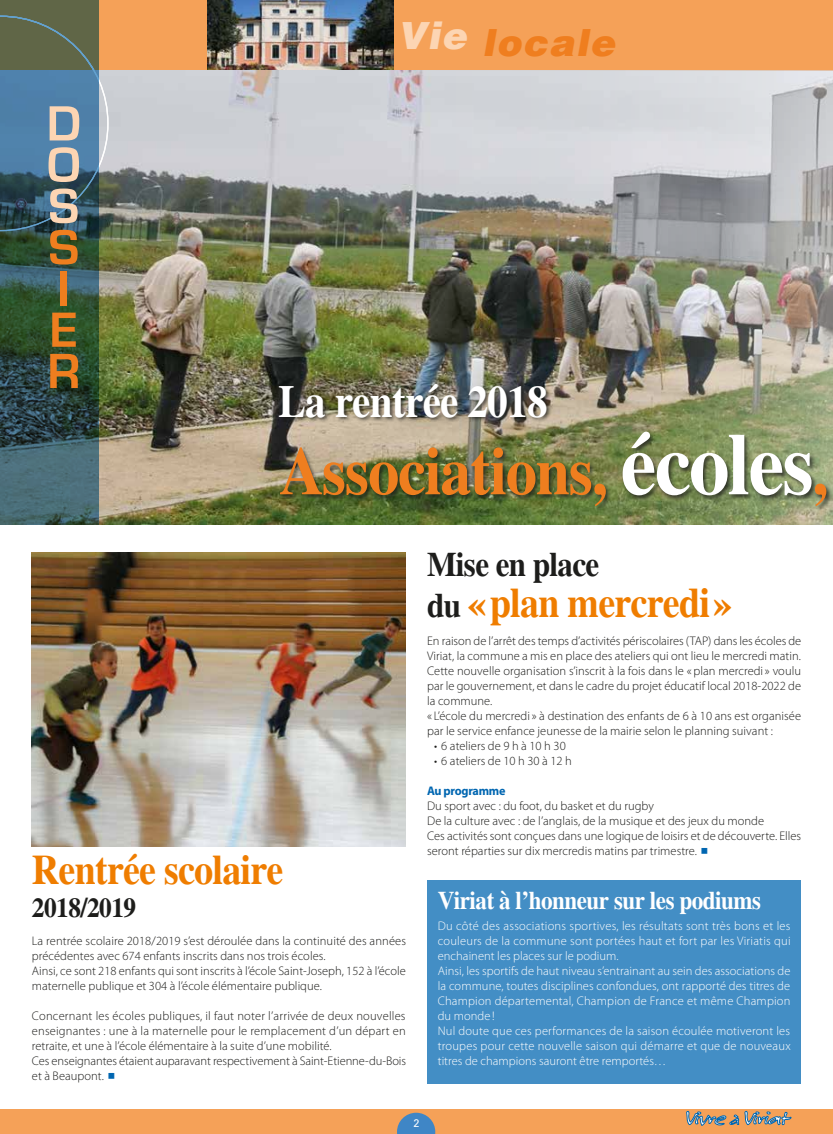
<style>
.page{position:relative;width:833px;height:1134px;background:#fff}
.page>*{position:absolute;margin:0;border:0;box-sizing:border-box;transform-origin:0 0}
.t1{font:700 67.5px "Times";letter-spacing:-.02em;color:#ef7e1f;scale:.92 1}
.t2{font:700 51.25px/41.2px "Eurostile";color:#ef7e1f}
.t3{font:700 51.25px/41.2px "Eurostile";color:#fcd5b3;text-align:justify}
.t4{font:700 45px "Times";letter-spacing:-.02em;color:#fff;scale:.92 1}
.t5{font:700 41.25px "Times";letter-spacing:-.02em;color:#ef7d00;scale:.92 1}
.t6{font:37.5px "Airbus Special";letter-spacing:.04em;color:#ef7e1f}
.t7{font:700 33.75px "Times";letter-spacing:-.02em;color:#1d1d1b;scale:.92 1}
.t8{font:700 27.5px "Times";letter-spacing:-.02em;color:#1d1d1b;scale:.92 1}
.t9{font:700 25px "Times";letter-spacing:-.02em;color:#fff;scale:.92 1}
.t10{font:300 12.5px/15px "Myriad Pro";letter-spacing:.005em;color:#1d1d1b}
.t11{font:300 12.5px/15px "Myriad Pro";letter-spacing:.015em;color:#fff}
.t12{font:700 12.5px "Myriad Pro";letter-spacing:-.02em;color:#0066b1}
.t13{font:10.88px "Univers";color:#fff}
.s1{font-size:87.5px;color:#fff}
.s2{font-size:33.75px;color:#1d1d1b}
</style>
<div class="page">
<div style="left:0;top:0;width:833px;height:71px;background:#f5a158"></div>
<img style="left:208px;top:0;width:185px;height:71px">
<img style="left:99px;top:71px;width:734px;height:453px">
<img style="left:32px;top:553px;width:374px;height:294px">
<svg style="left:99px;top:70px;width:10px;height:162px;background:#a4a9a7"></svg>
<div style="left:277px;top:383px;width:556px;height:130px;background:#1d1d1b;opacity:.75"></div>
<svg style="left:0;top:0;width:99px;height:524px;background:#3f5f60"></svg>
<div style="left:427px;top:880px;width:374px;height:203px;background:#438ec5"></div>
<div style="left:0;top:1109px;width:833px;height:25px;background:#f5a158"></div>
<svg style="left:397px;top:1113px;width:38px;height:21px"></svg>
<svg style="left:686px;top:1110px;width:105px;height:16px"></svg>
<h2 class="t3" style="left:47px;top:104px;width:36px">D O S</h2>
<h2 class="t2" style="left:47px;top:228px;width:35px">S<br>I<br>E<br>R</h2>
<h3 class="t6" style="left:397px;top:21px;width:219px"><sup>Vie</sup> locale</h3>
<h3 class="t4" style="left:278px;top:374px;width:294px">La rentrée 2018</h3>
<h1 class="t1" style="left:278px;top:430px;width:599px">Associations, <span class="s1">écoles</span>,</h1>
<h3 class="t5" style="left:32px;top:845px;width:275px">Rentrée scolaire</h3>
<h3 class="t8" style="left:32px;top:891px;width:115px">2018/2019</h3>
<p class="t10" style="left:32px;top:933px;width:375px">La rentrée scolaire 2018/2019 s’est déroulée dans la continuité des années précédentes avec 674 enfants inscrits dans nos trois écoles.<br>Ainsi, ce sont 218 enfants qui sont inscrits à l’école Saint-Joseph, 152 à l’école maternelle publique et 304 à l’école élémentaire publique.</p>
<p class="t10" style="left:32px;top:1008px;width:376px">Concernant les écoles publiques, il faut noter l’arrivée de deux nouvelles enseignantes : une à la maternelle pour le remplacement d’un départ en retraite, et une à l’école élémentaire à la suite d’une mobilité.<br>Ces enseignantes étaient auparavant respectivement à Saint-Etienne-du-Bois et à Beaupont.</p>
<h3 class="t7" style="left:427px;top:543px;width:189px">Mise en place</h3>
<h3 class="t5" style="left:427px;top:577px;width:333px"><span class="s2">du</span> «plan mercredi»</h3>
<p class="t10" style="left:427px;top:633px;width:376px">En raison de l’arrêt des temps d’activités périscolaires (TAP) dans les écoles de Viriat, la commune a mis en place des ateliers qui ont lieu le mercredi matin.<br>Cette nouvelle organisation s’inscrit à la fois dans le «plan mercredi» voulu par le gouvernement, et dans le cadre du projet éducatif local 2018-2022 de la commune.<br>« L’école du mercredi» à destination des enfants de 6 à 10 ans est organisée par le service enfance jeunesse de la mairie selon le planning suivant :</p>
<p class="t10" style="left:434px;top:738px;width:133px">• 6 ateliers de 9 h à 10 h 30</p>
<p class="t10" style="left:434px;top:753px;width:139px">• 6 ateliers de 10 h 30 à 12 h</p>
<p class="t12" style="left:427px;top:783px;width:80px">Au programme</p>
<p class="t10" style="left:427px;top:798px;width:375px">Du sport avec : du foot, du basket et du rugby<br>De la culture avec : de l’anglais, de la musique et des jeux du monde<br>Ces activités sont conçues dans une logique de loisirs et de découverte. Elles seront réparties sur dix mercredis matins par trimestre.</p>
<h3 class="t9" style="left:438px;top:885px;width:353px">Viriat à l’honneur sur les podiums</h3>
<p class="t11" style="left:438px;top:918px;width:354px">Du côté des associations sportives, les résultats sont très bons et les couleurs de la commune sont portées haut et fort par les Viriatis qui enchainent les places sur le podium.<br>Ainsi, les sportifs de haut niveau s’entrainant au sein des associations de la commune, toutes disciplines confondues, ont rapporté des titres de Champion départemental, Champion de France et même Champion du monde !<br>Nul doute que ces performances de la saison écoulée motiveront les troupes pour cette nouvelle saison qui démarre et que de nouveaux titres de champions sauront être remportés…</p>
<p class="t13" style="left:413px;top:1117px;width:8px">2</p>
</div>
